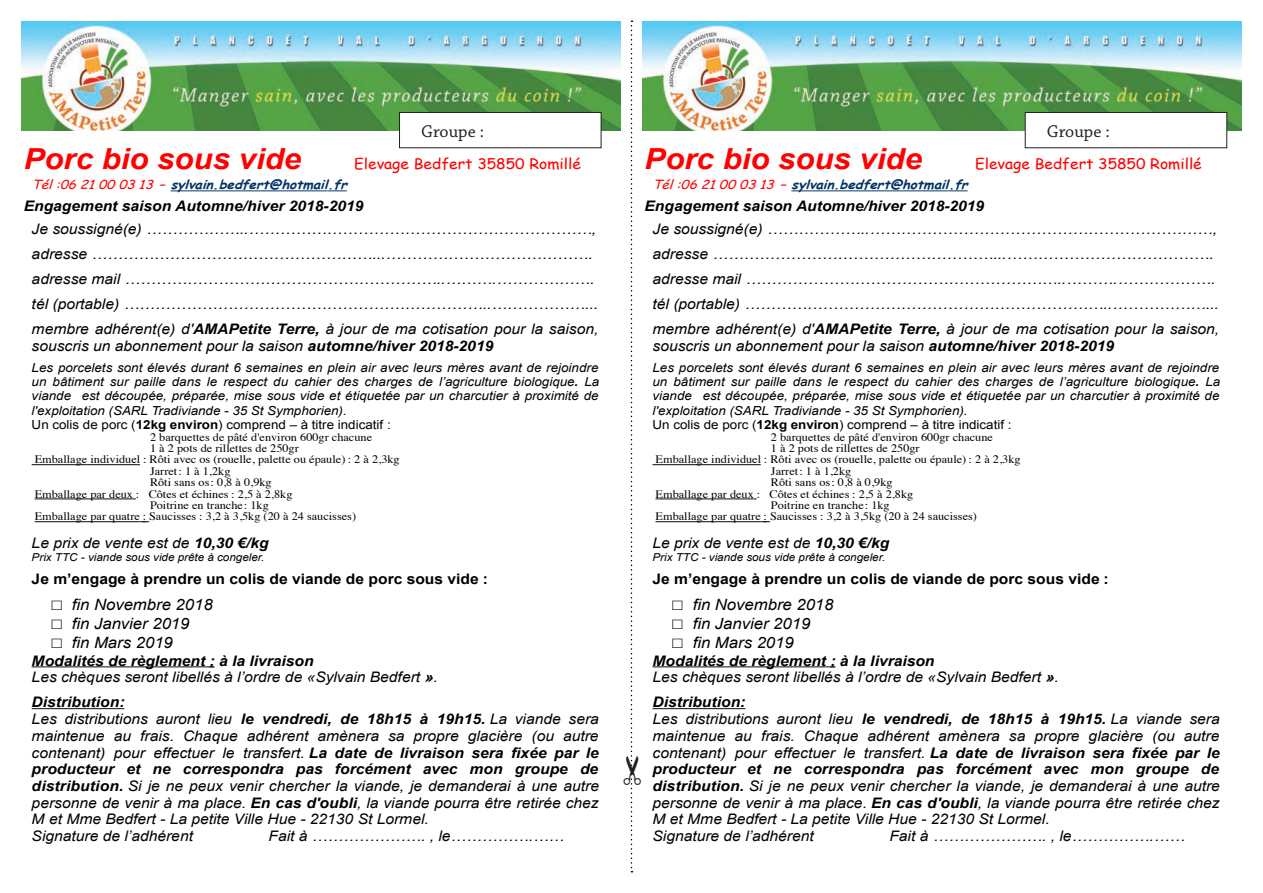
<style>
.page{position:relative;width:1263px;height:893px;background:#fff}
.page>*{position:absolute;margin:0;border:0;box-sizing:border-box;transform-origin:0 0}
.t1{font:italic 700 29.1px "Arial";color:#f00;scale:1.08 1}
.t2{font:18px "Chaparral Pro";color:#231f20}
.t3{font:italic 15.6px "Arial";letter-spacing:-.005em;color:#000;scale:1.08 1}
.t4{font:italic 14.55px/16.6px "Arial";color:#000;scale:1.08 1}
.t5{font:700 14.55px "Arial";color:#000;scale:1.08 1}
.t6{font:14.55px "Comic Sans MS";color:#f00;scale:1.08 1}
.t7{font:italic 12.45px/14.2px "Arial";color:#000;scale:1.08 1}
.t8{font:italic 700 12.45px "Comic Sans MS";color:#036;scale:1.08 1}
.t9{font:11.4px "Times";color:#000;scale:1.08 1}
.t10{font:italic 10.95px "Arial";letter-spacing:-.005em;color:#000;scale:1.08 1}
.s1{font-weight:400;color:#f00}
.s2{color:#f00}
.s3{font-weight:700}
.s4{font-style:normal}
.s5{font-weight:700;font-style:normal}
.s6{font-family:"Courier New";font-style:normal}
</style>
<div class="page">
<img style="left:21px;top:21px;width:600px;height:110px">
<img style="left:642px;top:21px;width:600px;height:110px">
<div style="left:399px;top:112px;width:202px;height:36px;background:#fff"></div>
<div style="left:399px;top:112px;width:202px;height:36px;border:1px solid #231f20"></div>
<div style="left:1025px;top:112px;width:202px;height:36px;background:#fff"></div>
<div style="left:1025px;top:112px;width:202px;height:36px;border:1px solid #231f20"></div>
<hr style="left:171px;top:190px;width:157px;height:1px;background:#036">
<svg style="left:328px;top:190px;width:19px;height:1px"></svg>
<hr style="left:32px;top:464px;width:108px;height:1px;background:#000">
<hr style="left:35px;top:498px;width:98px;height:1px;background:#000">
<hr style="left:35px;top:521px;width:104px;height:1px;background:#000">
<hr style="left:32px;top:666px;width:173px;height:1px;background:#000">
<hr style="left:32px;top:708px;width:92px;height:1px;background:#000">
<hr style="left:791px;top:190px;width:157px;height:1px;background:#036">
<svg style="left:949px;top:190px;width:19px;height:1px"></svg>
<hr style="left:652px;top:464px;width:109px;height:1px;background:#000">
<hr style="left:655px;top:498px;width:98px;height:1px;background:#000">
<hr style="left:655px;top:521px;width:105px;height:1px;background:#000">
<hr style="left:652px;top:666px;width:174px;height:1px;background:#000">
<hr style="left:652px;top:708px;width:93px;height:1px;background:#000">
<svg style="left:630px;top:21px;width:4px;height:851px"></svg>
<p class="t2" style="left:421px;top:121px;width:64px">Groupe :</p>
<p class="t2" style="left:1047px;top:121px;width:64px">Groupe :</p>
<p class="t1" style="left:24px;top:147px;width:258px">Porc bio sous vide</p>
<p class="t6" style="left:354px;top:157px;width:211px">Elevage Bedfert 35850 Romillé</p>
<p class="t8" style="left:32px;top:179px;width:297px"><span class="s1">Tél:06 2100 03 13</span> <span class="s2">–</span> sy lvain.bedfert@hotmail.fr</p>
<p class="t4" style="left:32px;top:196px;width:524px;line-height:23px;text-indent:-8px"><span class="s3">Engagement saison Automne/hiver 2018-2019<br></span>Je soussigné(e) ………………..…………………………………………………………,</p>
<p class="t4" style="left:32px;top:243px;width:526px;line-height:25px">adresse ………………………………………………...…………………………………. adresse mail ……………………………………………………..……….………………. tél (portable) ……………………………………………………………..………………... membre adhérent(e) d'<span class="s3">AMAPetite Terre,</span> à jour de ma cotisation pour la saison,</p>
<p class="t4" style="left:32px;top:339px;width:429px">souscris un abonnement pour la saison <span class="s3">automne/hiver 2018-2019</span></p>
<p class="t7" style="left:32px;top:361px;width:527px">Les porcelets sont élevés durant 6 semaines en plein air avec leurs mères avant de rejoindre un bâtiment sur paille dans le respect du cahier des charges de l’agriculture biologique<span class="s3">.</span> La viande est découpée, préparée, mise sous vide et étiquetée par un charcutier à proximité de l'exploitation (SARL Tradiviande - 35 St Symphorien).<br><span class="s4">Un colis de porc (</span><span class="s5">12kg environ</span><span class="s4">) comprend – à titre indicatif :</span></p>
<p class="t9" style="left:150px;top:433px;width:207px">2 barquettes de pâté d'environ 600gr chacune</p>
<p class="t9" style="left:150px;top:444px;width:139px">1 à 2 pots de rillettes de 250gr</p>
<p class="t9" style="left:35px;top:456px;width:339px">Emballage individuel : Rôti avec os (rouelle, palette ou épaule) : 2 à 2,3kg</p>
<p class="t9" style="left:150px;top:467px;width:76px">Jarret: 1 à 1,2kg</p>
<p class="t9" style="left:150px;top:478px;width:114px">Rôti sans os: 0,8 à 0,9kg</p>
<p class="t9" style="left:35px;top:490px;width:240px">Emballage par deux : Côtes et échines : 2,5 à 2,8kg</p>
<p class="t9" style="left:150px;top:501px;width:112px">Poitrine en tranche: 1kg</p>
<p class="t9" style="left:35px;top:513px;width:299px">Emballage par quatre : Saucisses : 3,2 à 3,5kg (20 à 24 saucisses)</p>
<p class="t4" style="left:32px;top:536px;width:221px">Le prix de vente est de <span class="s3">10,30 €/kg</span></p>
<p class="t10" style="left:32px;top:553px;width:217px">Prix TTC - viande sous vide prête à congeler.</p>
<p class="t5" style="left:32px;top:574px;width:424px">Je m’engage à prendre un colis de viande de porc sous vide :</p>
<p class="t3" style="left:52px;top:599px;width:151px"><span class="s6">□</span> fin Novembre 2018</p>
<p class="t3" style="left:52px;top:618px;width:129px"><span class="s6">□</span> fin Janvier 2019</p>
<p class="t3" style="left:52px;top:636px;width:114px"><span class="s6">□</span> fin Mars 2019</p>
<p class="t4" style="left:32px;top:653px;width:378px"><span class="s3">Modalités de règlement : à la livraison<br></span>Les chèques seront libellés à l’ordre de «Sylvain Bedfert <span class="s3">»</span>.</p>
<p class="t4" style="left:32px;top:695px;width:527px"><span class="s3">Distribution:<br></span>Les distributions auront lieu <span class="s3">le vendredi, de 18h15 à 19h15.</span> La viande sera maintenue au frais. Chaque adhérent amènera sa propre glacière (ou autre contenant) pour effectuer le transfert. <span class="s3">La date de livraison sera fixée par le producteur et ne correspondra pas forcément avec mon groupe de distribution.</span> Si je ne peux venir chercher la viande, je demanderai à une autre personne de venir à ma place. <span class="s3">En cas d'oubli</span>, la viande pourra être retirée chez M et Mme Bedfert - La petite Ville Hue - 22130 St Lormel.<br>Signature de l’adhérent</p>
<p class="t4" style="left:268px;top:829px;width:275px">Fait à …………………. , le…………….……</p>
<p class="t1" style="left:645px;top:147px;width:258px">Porc bio sous vide</p>
<p class="t6" style="left:975px;top:157px;width:211px">Elevage Bedfert 35850 Romillé</p>
<p class="t8" style="left:652px;top:179px;width:297px"><span class="s1">Tél:06 2100 03 13</span> <span class="s2">–</span> sy lvain.bedfert@hotmail.fr</p>
<p class="t4" style="left:652px;top:196px;width:524px;line-height:23px;text-indent:-8px"><span class="s3">Engagement saison Automne/hiver 2018-2019<br></span>Je soussigné(e) ………………..…………………………………………………………,</p>
<p class="t4" style="left:652px;top:243px;width:526px;line-height:25px">adresse ………………………………………………...…………………………………. adresse mail ……………………………………………………..……….………………. tél (portable) ……………………………………………………………..………………... membre adhérent(e) d'<span class="s3">AMAPetite Terre,</span> à jour de ma cotisation pour la saison,</p>
<p class="t4" style="left:652px;top:339px;width:429px">souscris un abonnement pour la saison <span class="s3">automne/hiver 2018-2019</span></p>
<p class="t7" style="left:652px;top:361px;width:527px">Les porcelets sont élevés durant 6 semaines en plein air avec leurs mères avant de rejoindre un bâtiment sur paille dans le respect du cahier des charges de l’agriculture biologique<span class="s3">.</span> La viande est découpée, préparée, mise sous vide et étiquetée par un charcutier à proximité de l'exploitation (SARL Tradiviande - 35 St Symphorien).<br><span class="s4">Un colis de porc (</span><span class="s5">12kg environ</span><span class="s4">) comprend – à titre indicatif :</span></p>
<p class="t9" style="left:771px;top:433px;width:207px">2 barquettes de pâté d'environ 600gr chacune</p>
<p class="t9" style="left:771px;top:444px;width:139px">1 à 2 pots de rillettes de 250gr</p>
<p class="t9" style="left:656px;top:456px;width:339px">Emballage individuel : Rôti avec os (rouelle, palette ou épaule) : 2 à 2,3kg</p>
<p class="t9" style="left:771px;top:467px;width:76px">Jarret: 1 à 1,2kg</p>
<p class="t9" style="left:771px;top:478px;width:114px">Rôti sans os: 0,8 à 0,9kg</p>
<p class="t9" style="left:656px;top:490px;width:240px">Emballage par deux : Côtes et échines : 2,5 à 2,8kg</p>
<p class="t9" style="left:771px;top:501px;width:112px">Poitrine en tranche: 1kg</p>
<p class="t9" style="left:656px;top:513px;width:299px">Emballage par quatre : Saucisses : 3,2 à 3,5kg (20 à 24 saucisses)</p>
<p class="t4" style="left:652px;top:536px;width:221px">Le prix de vente est de <span class="s3">10,30 €/kg</span></p>
<p class="t10" style="left:652px;top:553px;width:217px">Prix TTC - viande sous vide prête à congeler.</p>
<p class="t5" style="left:652px;top:574px;width:424px">Je m’engage à prendre un colis de viande de porc sous vide :</p>
<p class="t3" style="left:673px;top:599px;width:151px"><span class="s6">□</span> fin Novembre 2018</p>
<p class="t3" style="left:673px;top:618px;width:129px"><span class="s6">□</span> fin Janvier 2019</p>
<p class="t3" style="left:673px;top:636px;width:114px"><span class="s6">□</span> fin Mars 2019</p>
<p class="t4" style="left:652px;top:653px;width:378px"><span class="s3">Modalités de règlement : à la livraison<br></span>Les chèques seront libellés à l’ordre de «Sylvain Bedfert <span class="s3">»</span>.</p>
<p class="t4" style="left:652px;top:695px;width:527px"><span class="s3">Distribution:<br></span>Les distributions auront lieu <span class="s3">le vendredi, de 18h15 à 19h15.</span> La viande sera maintenue au frais. Chaque adhérent amènera sa propre glacière (ou autre contenant) pour effectuer le transfert. <span class="s3">La date de livraison sera fixée par le producteur et ne correspondra pas forcément avec mon groupe de distribution.</span> Si je ne peux venir chercher la viande, je demanderai à une autre personne de venir à ma place. <span class="s3">En cas d'oubli</span>, la viande pourra être retirée chez M et Mme Bedfert - La petite Ville Hue - 22130 St Lormel.<br>Signature de l’adhérent</p>
<p class="t4" style="left:889px;top:829px;width:275px">Fait à …………………. , le…………….……</p>
</div>
